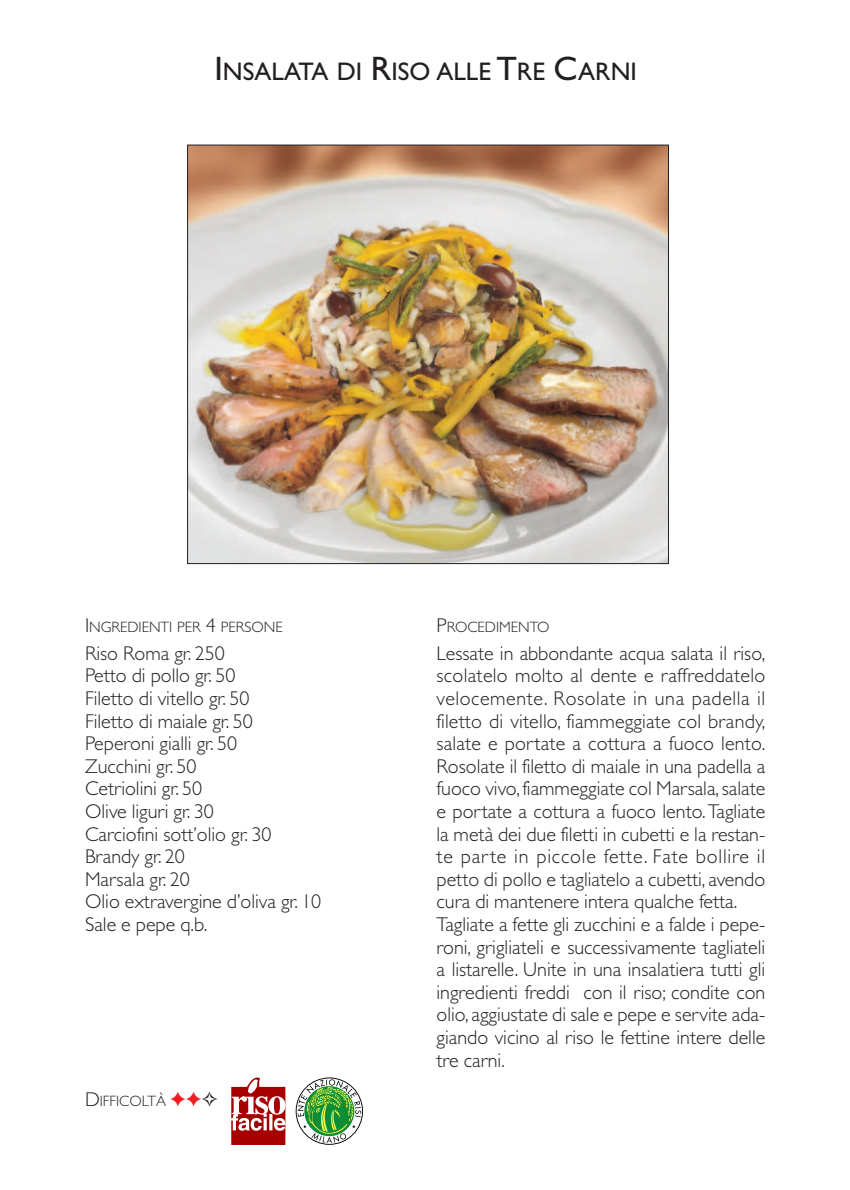
<style>
.page{position:relative;width:850px;height:1190px;background:#fff}
.page>*{position:absolute;margin:0;border:0;box-sizing:border-box;transform-origin:0 0}
.t1{font:25.6px "Gill Sans";color:#231f20}
.t2{font:300 20px/22.6px "Gill Sans";color:#231f20}
.t3{font:300 15px "Gill Sans";color:#231f20}
.s1{font-size:34px}
.s2{font-size:20px}
.s3{color:#ee1d23}
</style>
<div class="page">
<img style="left:189px;top:147px;width:478px;height:415px">
<div style="left:231px;top:1087px;width:54px;height:58px;background:#a60000"></div>
<svg style="left:231px;top:1077px;width:55px;height:54px"></svg>
<svg style="left:297px;top:1080px;width:64px;height:63px"></svg>
<p class="t1" style="left:214px;top:62px;width:424px"><span class="s1">I</span>NSALATA DI <span class="s1">R</span>ISO ALLE <span class="s1">T</span>RE <span class="s1">C</span>ARNI</p>
<p class="t3" style="left:85px;top:621px;width:199px"><span class="s2">I</span>NGREDIENTI PER <span class="s2">4</span> PERSONE</p>
<p class="t2" style="left:85px;top:644px;width:238px">Riso Roma gr. 250<br>Petto di pollo gr. 50<br>Filetto di vitello gr. 50<br>Filetto di maiale gr. 50<br>Peperoni gialli gr. 50<br>Zucchini gr. 50<br>Cetriolini gr. 50<br>Olive liguri gr. 30<br>Carciofini sott’olio gr. 30<br>Brandy gr. 20<br>Marsala gr. 20<br>Olio extravergine d’oliva gr. 10<br>Sale e pepe q.b.</p>
<p class="t3" style="left:85px;top:1095px;width:134px"><span class="s2">D</span>IFFICOLTÀ <span class="s3">✦✦</span>✧</p>
<p class="t3" style="left:437px;top:621px;width:115px"><span class="s2">P</span>ROCEDIMENTO</p>
<p class="t2" style="left:437px;top:644px;width:330px">Lessate in abbondante acqua salata il riso, scolatelo molto al dente e raffreddatelo velocemente. Rosolate in una padella il filetto di vitello, fiammeggiate col brandy, salate e portate a cottura a fuoco lento.<br>Rosolate il filetto di maiale in una padella a fuoco vivo,fiammeggiate col Marsala,salate e portate a cottura a fuoco lento.Tagliate la metà dei due filetti in cubetti e la restan&shy;te parte in piccole fette. Fate bollire il petto di pollo e tagliatelo a cubetti, avendo cura di mantenere intera qualche fetta.<br>Tagliate a fette gli zucchini e a falde i pepe&shy;roni, grigliateli e successivamente tagliateli a listarelle. Unite in una insalatiera tutti gli ingredienti freddi con il riso; condite con olio,aggiustate di sale e pepe e servite ada&shy;giando vicino al riso le fettine intere delle tre carni.</p>
</div>
